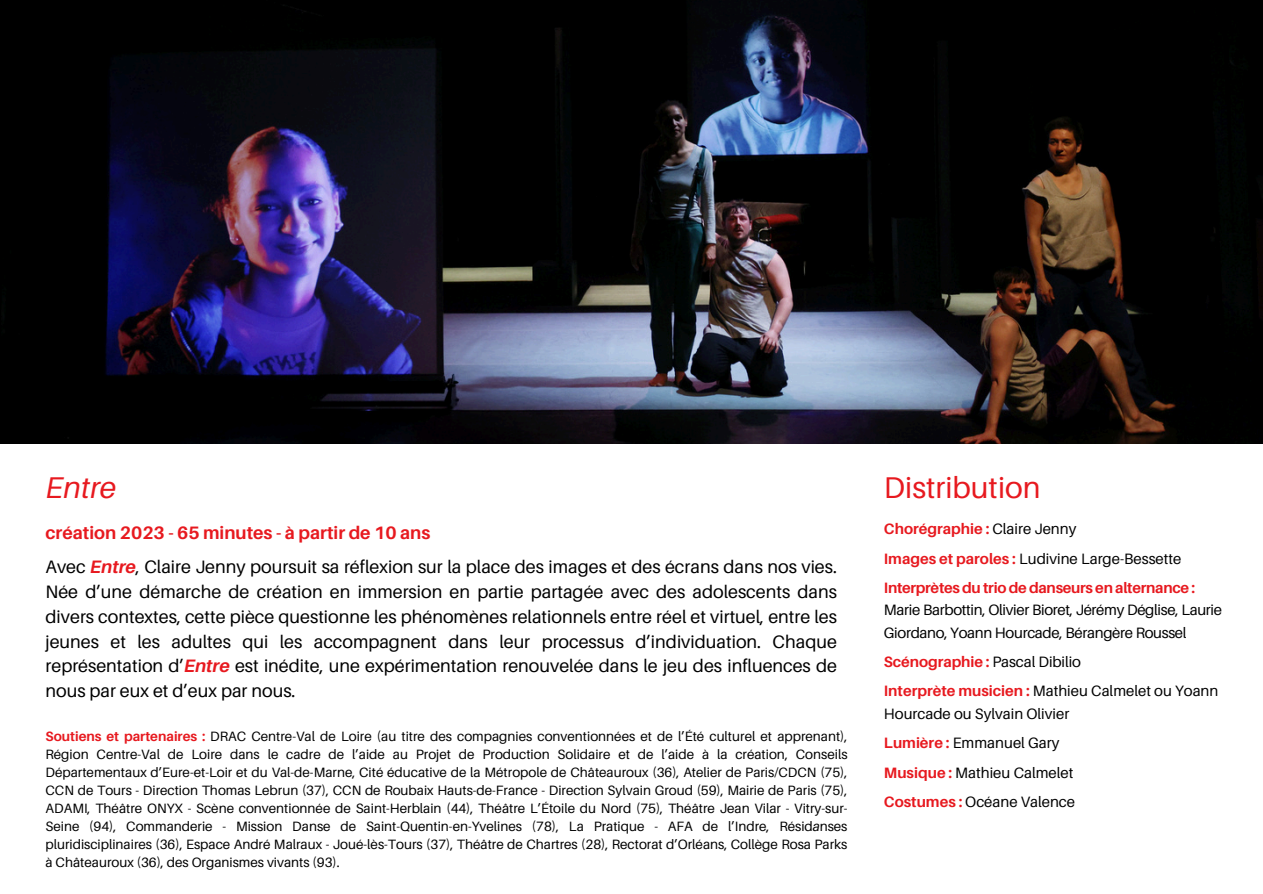
<style>
.page{position:relative;width:1263px;height:894px;background:#fff}
.page>*{position:absolute;margin:0;border:0;box-sizing:border-box;transform-origin:0 0}
.t1{font:30px "Aileron";color:#e7191f}
.t2{font:italic 30px "Aileron";color:#e7191f}
.t3{font:18px/24.8px "Aileron";color:#000;text-align:justify}
.t4{font:700 18px "Aileron";color:#e7191f}
.t5{font:15px/22.5px "Aileron";color:#000}
.t6{font:15px/22.5px "Aileron";letter-spacing:-.02em;color:#000}
.t7{font:700 15px "Aileron";letter-spacing:-.005em;color:#e7191f}
.t8{font:13.5px/18px "Aileron";color:#000;text-align:justify}
.s1{font-weight:700;font-style:italic;color:#e7191f}
.s2{font-weight:700;color:#e7191f}
.s3{font-style:italic}
.s4{font-weight:400;color:#000}
</style>
<div class="page">
<img style="left:0;top:0;width:1263px;height:443px">
<p class="t2" style="left:46px;top:468px;width:72px">Entre</p>
<p class="t4" style="left:46px;top:521px;width:386px">création 2023 - 65 minutes - à partir de 10 ans</p>
<p class="t3" style="left:46px;top:554px;width:793px">Avec <span class="s1">Entre</span>, Claire Jenny poursuit sa réflexion sur la place des images et des écrans dans nos vies.<br>Née d’une démarche de création en immersion en partie partagée avec des adolescents dans divers contextes, cette pièce questionne les phénomènes relationnels entre réel et virtuel, entre les jeunes et les adultes qui les accompagnent dans leur processus d’individuation. Chaque représentation d’<span class="s1">Entre</span> est inédite, une expérimentation renouvelée dans le jeu des influences de nous par eux et d’eux par nous.</p>
<p class="t8" style="left:46px;top:727px;width:803px"><span class="s2">Soutiens et partenaires :</span> DRAC Centre-Val de Loire (au titre des compagnies conventionnées et de l’Été culturel et apprenant), Région Centre-Val de Loire dans le cadre de l’aide au Projet de Production Solidaire et de l’aide à la création, Conseils Départementaux d’Eure-et-Loir et du Val-de-Marne, Cité éducative de la Métropole de Châteauroux (36), Atelier de Paris/CDCN (75), CCN de Tours - Direction Thomas Lebrun (37), CCN de Roubaix Hauts-de-France - Direction Sylvain Groud (59), Mairie de Paris (75), ADAMI, Théâtre ONYX - Scène conventionnée de Saint-Herblain (44), Théâtre L’Étoile du Nord (75), Théâtre Jean Vilar - Vitry-sur-Seine (94), Commanderie - Mission Danse de Saint-Quentin-en-Yvelines (78), La Pratique - AFA de l’Indre, Résid<span class="s3">a</span>nses pluridisciplinaires (36), Espace André Malraux - Joué-lès-Tours (37), Théâtre de Chartres (28), Rectorat d’Orléans, Collège Rosa Parks à Châteauroux (36), des Organismes vivants (93).</p>
<p class="t1" style="left:884px;top:468px;width:158px">Distribution</p>
<h1 class="t7" style="left:884px;top:519px;width:194px">Chorégraphie : <span class="s4">Claire Jenny</span></h1>
<h3 class="t5" style="left:884px;top:546px;width:299px"><span class="s2">Images et paroles :</span> Ludivine Large-Bessette</h3>
<h1 class="t6" style="left:884px;top:576px;width:340px"><span class="s2">Interprètes du trio de danseurs en alternance :<br></span>Marie Barbottin, Olivier Bioret, Jérémy Déglise, Laurie<br>Giordano, Yoann Hourcade, Bérangère Roussel</h1>
<p class="t7" style="left:884px;top:652px;width:199px">Scénographie : <span class="s4">Pascal Dibilio</span></p>
<p class="t5" style="left:884px;top:679px;width:336px"><span class="s2">Interprète musicien :</span> Mathieu Calmelet ou Yoann<br>Hourcade ou Sylvain Olivier</p>
<p class="t5" style="left:884px;top:731px;width:177px"><span class="s2">Lumière :</span> Emmanuel Gary</p>
<p class="t5" style="left:884px;top:760px;width:191px"><span class="s2">Musique :</span> Mathieu Calmelet</p>
<p class="t5" style="left:884px;top:789px;width:193px"><span class="s2">Costumes :</span> Océane Valence</p>
</div>
